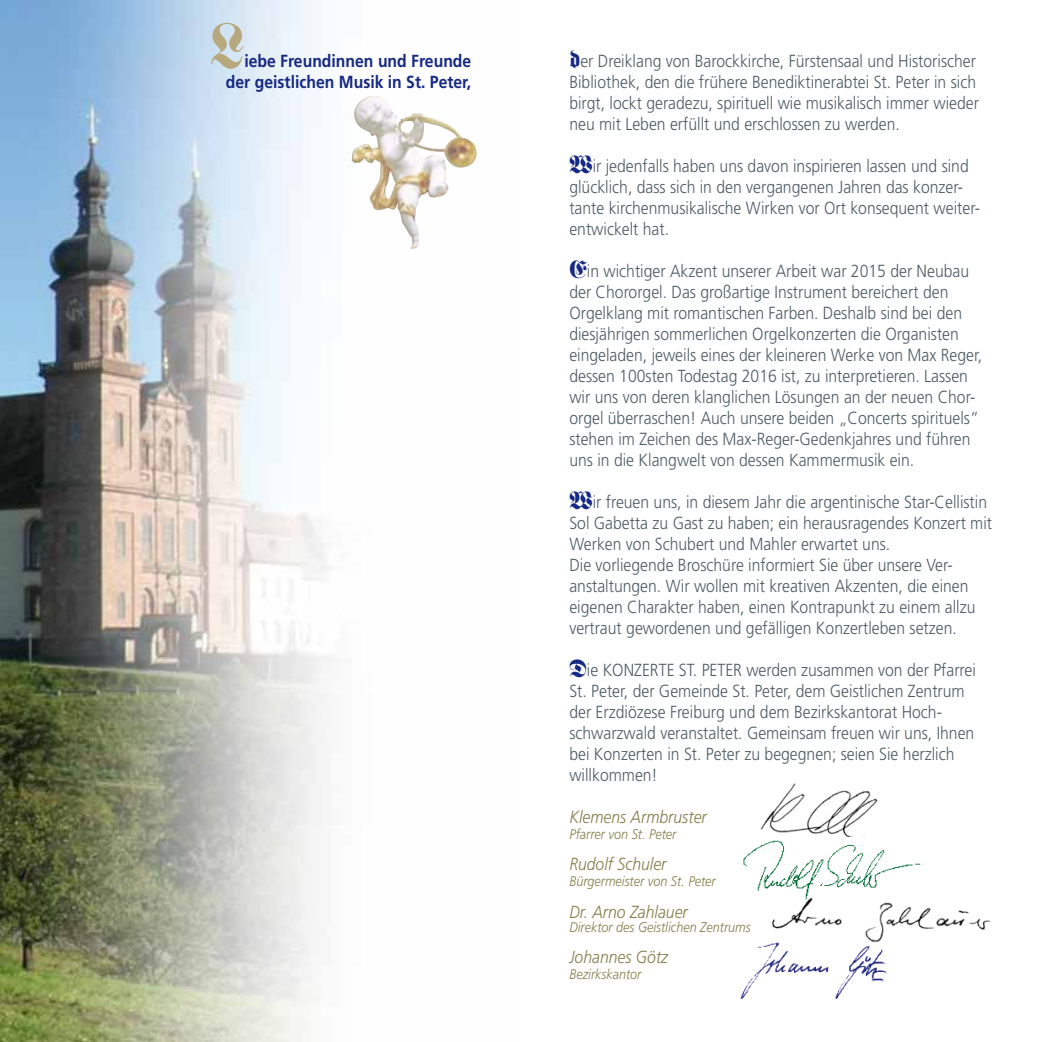
<style>
.page{position:relative;width:1042px;height:1042px;background:#fff}
.page>*{position:absolute;margin:0;border:0;box-sizing:border-box;transform-origin:0 0}
.t1{font:63px "Fette Fraktur";color:#b7a87d;scale:.9 1}
.t2{font:300 17.5px/21px "Frutiger";color:#4d5c64;scale:.9 1}
.t3{font:italic 300 17.5px "Frutiger";color:#847e4a;scale:.9 1}
.t4{font:700 17.5px/21px "Frutiger";color:#162983;text-align:right;scale:.9 1}
.t5{font:italic 300 14px "Frutiger";color:#847e4a;scale:.9 1}
.s1{font-family:"Fette Fraktur";font-weight:400;font-size:24.5px;color:#162983}
</style>
<div class="page">
<img style="left:0;top:0;width:477px;height:1042px">
<img style="left:760px;top:783px;width:118px;height:54px">
<img style="left:743px;top:840px;width:178px;height:51px">
<img style="left:740px;top:944px;width:147px;height:55px">
<img style="left:768px;top:890px;width:223px;height:62px">
<img style="left:351px;top:96px;width:68px;height:153px">
<h1 class="t1" style="left:211px;top:10px;width:39px">L</h1>
<p class="t4" style="left:226px;top:50px;width:274px">iebe Freundinnen und Freunde der geistlichen Musik in St. Peter,</p>
<p class="t2" style="left:569px;top:50px;width:456px"><span class="s1">d</span>er Dreiklang von Barockkirche, Fürstensaal und Historischer Bibliothek, den die frühere Benediktinerabtei St. Peter in sich birgt, lockt geradezu, spirituell wie musikalisch immer wieder neu mit Leben erfüllt und erschlossen zu werden.</p>
<p class="t2" style="left:569px;top:155px;width:458px"><span class="s1">W</span>ir jedenfalls haben uns davon inspirieren lassen und sind glücklich, dass sich in den vergangenen Jahren das konzer&shy;tante kirchenmusikalische Wirken vor Ort konsequent weiter&shy;entwickelt hat.</p>
<p class="t2" style="left:569px;top:260px;width:460px"><span class="s1">E</span>in wichtiger Akzent unserer Arbeit war 2015 der Neubau der Chororgel. Das großartige Instrument bereichert den Orgelklang mit romantischen Farben. Deshalb sind bei den diesjährigen sommerlichen Orgelkonzerten die Organisten eingeladen, jeweils eines der kleineren Werke von Max Reger, dessen 100sten Todestag 2016 ist, zu interpretieren. Lassen wir uns von deren klanglichen Lösungen an der neuen Chor&shy;orgel überraschen! Auch unsere beiden „Concerts spirituels“ stehen im Zeichen des Max-Reger-Gedenkjahres und führen uns in die Klangwelt von dessen Kammermusik ein.</p>
<p class="t2" style="left:569px;top:491px;width:471px"><span class="s1">W</span>ir freuen uns, in diesem Jahr die argentinische Star-Cellistin Sol Gabetta zu Gast zu haben; ein herausragendes Konzert mit Werken von Schubert und Mahler erwartet uns.<br>Die vorliegende Broschüre informiert Sie über unsere Ver&shy;anstaltungen. Wir wollen mit kreativen Akzenten, die einen eigenen Charakter haben, einen Kontrapunkt zu einem allzu vertraut gewordenen und gefälligen Konzertleben setzen.</p>
<p class="t2" style="left:569px;top:659px;width:453px"><span class="s1">D</span>ie KONZERTE ST. PETER werden zusammen von der Pfarrei St. Peter, der Gemeinde St. Peter, dem Geistlichen Zentrum der Erzdiözese Freiburg und dem Bezirkskantorat Hoch&shy;schwarzwald veranstaltet. Gemeinsam freuen wir uns, Ihnen bei Konzerten in St. Peter zu begegnen; seien Sie herzlich willkommen!</p>
<p class="t3" style="left:569px;top:807px;width:154px">Klemens Armbruster</p>
<p class="t5" style="left:569px;top:826px;width:120px">Pfarrer von St. Peter</p>
<p class="t3" style="left:569px;top:854px;width:109px">Rudolf Schuler</p>
<p class="t5" style="left:569px;top:873px;width:164px">Bürgermeister von St. Peter</p>
<p class="t3" style="left:569px;top:901px;width:133px">Dr. Arno Zahlauer</p>
<p class="t5" style="left:569px;top:919px;width:203px">Direktor des Geistlichen Zentrums</p>
<p class="t3" style="left:569px;top:947px;width:111px">Johannes Götz</p>
<p class="t5" style="left:569px;top:966px;width:82px">Bezirkskantor</p>
</div>
